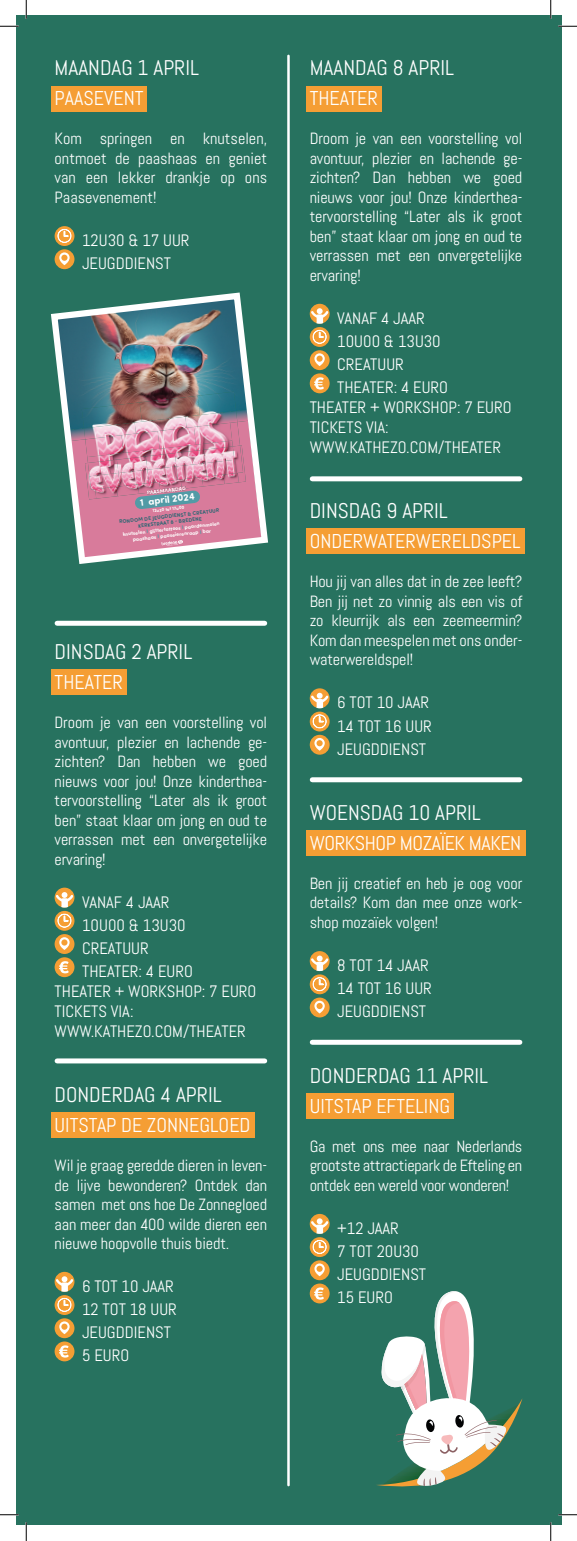
<style>
.page{position:relative;width:577px;height:1541px;background:#fff}
.page>*{position:absolute;margin:0;border:0;box-sizing:border-box;transform-origin:0 0}
.t1{font:21.25px "Abel";color:#fff}
.t2{font:20px "Abel";color:#fff}
.t3{font:20px "Abel";letter-spacing:-.02em;color:#fff}
.t4{font:16.5px/23.2px "Abel";color:#fff}
.t5{font:16.25px/19.5px "Abel";letter-spacing:-.01em;color:#fff;text-align:justify}
.t6{font:700 10px "Sofia Pro Soft";color:#fff}
.t7{font:700 5.25px/6.2px "Sofia Pro Soft";color:#fff;text-align:center}
.t8{font:700 5.25px/6.2px "Sofia Pro Soft";color:#306774;text-align:center}
.t9{font:700 4.62px "Sofia Pro Soft";color:#fff}
.s1{color:#529ba6}
</style>
<div class="page">
<div style="left:16px;top:16px;width:545px;height:1509px;background:#27725f"></div>
<div style="left:51px;top:86px;width:96px;height:25px;background:#f59e34"></div>
<div style="left:51px;top:670px;width:75px;height:25px;background:#f59e34"></div>
<div style="left:51px;top:1112px;width:203px;height:26px;background:#f59e34"></div>
<svg style="left:55px;top:226px;width:19px;height:20px"></svg>
<svg style="left:58px;top:229px;width:13px;height:14px"></svg>
<div style="left:55px;top:249px;width:19px;height:20px;background:#f59e34;border-radius:50%"></div>
<svg style="left:59px;top:252px;width:11px;height:13px"></svg>
<div style="left:61px;top:255px;width:7px;height:6px;background:#f59e34;border-radius:50%"></div>
<svg style="left:55px;top:887px;width:19px;height:20px"></svg>
<svg style="left:56px;top:892px;width:17px;height:15px"></svg>
<svg style="left:55px;top:911px;width:19px;height:20px"></svg>
<svg style="left:58px;top:914px;width:13px;height:13px"></svg>
<div style="left:55px;top:934px;width:19px;height:20px;background:#f59e34;border-radius:50%"></div>
<svg style="left:59px;top:937px;width:11px;height:13px"></svg>
<div style="left:61px;top:939px;width:7px;height:6px;background:#f59e34;border-radius:50%"></div>
<div style="left:55px;top:957px;width:19px;height:20px;background:#f59e34;border-radius:50%"></div>
<svg style="left:59px;top:961px;width:10px;height:12px"></svg>
<svg style="left:55px;top:1272px;width:19px;height:19px"></svg>
<svg style="left:56px;top:1276px;width:17px;height:16px"></svg>
<svg style="left:55px;top:1295px;width:19px;height:20px"></svg>
<svg style="left:58px;top:1298px;width:13px;height:13px"></svg>
<div style="left:55px;top:1318px;width:19px;height:20px;background:#f59e34;border-radius:50%"></div>
<svg style="left:59px;top:1321px;width:11px;height:13px"></svg>
<svg style="left:61px;top:1323px;width:7px;height:7px"></svg>
<div style="left:55px;top:1341px;width:19px;height:20px;background:#f59e34;border-radius:50%"></div>
<svg style="left:59px;top:1345px;width:10px;height:12px"></svg>
<div style="left:306px;top:86px;width:76px;height:25px;background:#f59e34"></div>
<div style="left:306px;top:528px;width:218px;height:26px;background:#f59e34"></div>
<div style="left:306px;top:830px;width:219px;height:26px;background:#f59e34"></div>
<div style="left:306px;top:1093px;width:148px;height:25px;background:#f59e34"></div>
<svg style="left:310px;top:304px;width:20px;height:20px"></svg>
<svg style="left:311px;top:308px;width:17px;height:16px"></svg>
<svg style="left:310px;top:327px;width:20px;height:20px"></svg>
<svg style="left:313px;top:330px;width:13px;height:14px"></svg>
<div style="left:310px;top:350px;width:20px;height:20px;background:#f59e34;border-radius:50%"></div>
<svg style="left:314px;top:353px;width:11px;height:13px"></svg>
<div style="left:316px;top:356px;width:7px;height:6px;background:#f59e34;border-radius:50%"></div>
<div style="left:310px;top:373px;width:20px;height:20px;background:#f59e34;border-radius:50%"></div>
<svg style="left:314px;top:377px;width:10px;height:12px"></svg>
<svg style="left:310px;top:688px;width:20px;height:20px"></svg>
<svg style="left:311px;top:693px;width:17px;height:15px"></svg>
<svg style="left:310px;top:711px;width:20px;height:20px"></svg>
<svg style="left:313px;top:714px;width:13px;height:14px"></svg>
<div style="left:310px;top:735px;width:20px;height:20px;background:#f59e34;border-radius:50%"></div>
<svg style="left:314px;top:738px;width:11px;height:13px"></svg>
<div style="left:316px;top:740px;width:7px;height:6px;background:#f59e34;border-radius:50%"></div>
<svg style="left:310px;top:951px;width:20px;height:20px"></svg>
<svg style="left:311px;top:955px;width:17px;height:16px"></svg>
<svg style="left:310px;top:974px;width:20px;height:20px"></svg>
<svg style="left:313px;top:977px;width:13px;height:14px"></svg>
<div style="left:310px;top:997px;width:20px;height:20px;background:#f59e34;border-radius:50%"></div>
<svg style="left:314px;top:1000px;width:11px;height:13px"></svg>
<div style="left:316px;top:1003px;width:7px;height:6px;background:#f59e34;border-radius:50%"></div>
<svg style="left:310px;top:1214px;width:20px;height:20px"></svg>
<svg style="left:311px;top:1218px;width:17px;height:16px"></svg>
<svg style="left:310px;top:1237px;width:20px;height:20px"></svg>
<svg style="left:313px;top:1240px;width:13px;height:13px"></svg>
<div style="left:310px;top:1260px;width:20px;height:20px;background:#f59e34;border-radius:50%"></div>
<svg style="left:314px;top:1263px;width:11px;height:13px"></svg>
<div style="left:316px;top:1265px;width:7px;height:7px;background:#f59e34;border-radius:50%"></div>
<div style="left:310px;top:1283px;width:20px;height:20px;background:#f59e34;border-radius:50%"></div>
<svg style="left:314px;top:1287px;width:10px;height:12px"></svg>
<div style="left:57px;top:621px;width:208px;height:5px;background:#fff"></div>
<hr style="left:287px;top:56px;width:3px;height:1429px;background:#fff">
<svg style="left:376px;top:1291px;width:146px;height:196px"></svg>
<img style="left:50px;top:292px;width:218px;height:272px">
<div style="left:57px;top:1058px;width:208px;height:5px;background:#fff"></div>
<div style="left:312px;top:476px;width:208px;height:5px;background:#fff"></div>
<div style="left:312px;top:777px;width:208px;height:5px;background:#fff"></div>
<div style="left:312px;top:1040px;width:208px;height:5px;background:#fff"></div>
<svg style="left:0;top:25px;width:19px;height:2px"></svg>
<svg style="left:558px;top:25px;width:19px;height:2px"></svg>
<svg style="left:0;top:1514px;width:19px;height:1px"></svg>
<svg style="left:558px;top:1514px;width:19px;height:1px"></svg>
<svg style="left:25px;top:0;width:2px;height:19px"></svg>
<svg style="left:25px;top:1522px;width:2px;height:19px"></svg>
<svg style="left:550px;top:0;width:1px;height:19px"></svg>
<svg style="left:550px;top:1522px;width:1px;height:19px"></svg>
<h1 class="t1" style="left:55px;top:55px;width:146px">MAANDAG 1 APRIL</h1>
<p class="t2" style="left:55px;top:86px;width:90px">PAASEVENT</p>
<p class="t5" style="left:55px;top:129px;width:214px">Kom springen en knutselen, ontmoet de paashaas en geniet van een lekker drankje op ons Paasevenement!</p>
<p class="t4" style="left:82px;top:229px;width:109px">12U30 &amp; 17 UUR<br>JEUGDDIENST</p>
<p class="t7" style="left:146px;top:489px;width:41px;rotate:-7deg">PAASMAANDAG</p>
<p class="t6" style="left:139px;top:495px;width:56px;rotate:-7deg">1 april 2024</p>
<p class="t8" style="left:119px;top:519px;width:102px;rotate:-7deg">RONDOM DE JEUGDDIENST &amp; CREATUUR<br>KERKSTRAAT 8 - BREDENE</p>
<p class="t9" style="left:152px;top:507px;width:33px;rotate:-6deg">12u30 tot 17u00</p>
<p class="t7" style="left:122px;top:530px;width:99px;rotate:-6deg">knutselen <span class="s1">I</span> glittertattoos <span class="s1">I</span> paardenm olen paashaas <span class="s1">I</span> paaseierenraap <span class="s1">I</span> bar</p>
<h1 class="t1" style="left:55px;top:638px;width:139px">DINSDAG 2 APRIL</h1>
<p class="t2" style="left:55px;top:670px;width:70px">THEATER</p>
<p class="t5" style="left:55px;top:713px;width:214px">Droom je van een voorstelling vol avontuur, plezier en lachende ge&shy;zichten? Dan hebben we goed nieuws voor jou! Onze kinderthea&shy;tervoorstelling “Later als ik groot ben” staat klaar om jong en oud te verrassen met een onvergetelijke ervaring!</p>
<p class="t4" style="left:82px;top:890px;width:112px">VANAF 4 JAAR<br>10U00 &amp; 13U30<br>CREATUUR<br>THEATER: 4 EURO</p>
<p class="t4" style="left:55px;top:981px;width:203px;line-height:19.9px">THEATER + WORKSHOP: 7 EURO<br>TICKETS VIA:<br>WWW.KATHEZO.COM/THEATER</p>
<h1 class="t1" style="left:55px;top:1081px;width:169px">DONDERDAG 4 APRIL</h1>
<p class="t2" style="left:55px;top:1112px;width:197px">UITSTAP DE ZONNEGLOED</p>
<p class="t5" style="left:55px;top:1155px;width:214px">Wil je graag geredde dieren in leven&shy;de lijve bewonderen? Ontdek dan samen met ons hoe De Zonnegloed aan meer dan 400 wilde dieren een nieuwe hoopvolle thuis biedt.</p>
<p class="t4" style="left:82px;top:1274px;width:96px">6 TOT 10 JAAR<br>12 TOT 18 UUR<br>JEUGDDIENST<br>5 EURO</p>
<h1 class="t1" style="left:310px;top:55px;width:146px">MAANDAG 8 APRIL</h1>
<p class="t2" style="left:310px;top:86px;width:70px">THEATER</p>
<p class="t5" style="left:310px;top:129px;width:214px">Droom je van een voorstelling vol avontuur, plezier en lachende ge&shy;zichten? Dan hebben we goed nieuws voor jou! Onze kinderthea&shy;tervoorstelling “Later als ik groot ben” staat klaar om jong en oud te verrassen met een onvergetelijke ervaring!</p>
<p class="t4" style="left:337px;top:306px;width:112px">VANAF 4 JAAR<br>10U00 &amp; 13U30<br>CREATUUR<br>THEATER: 4 EURO</p>
<p class="t4" style="left:310px;top:398px;width:203px;line-height:19.9px">THEATER + WORKSHOP: 7 EURO<br>TICKETS VIA:<br>WWW.KATHEZO.COM/THEATER</p>
<h1 class="t1" style="left:310px;top:497px;width:140px">DINSDAG 9 APRIL</h1>
<p class="t2" style="left:310px;top:528px;width:212px">ONDERWATERWERELDSPEL</p>
<p class="t5" style="left:310px;top:572px;width:214px">Hou jij van alles dat in de zee leeft?<br>Ben jij net zo vinnig als een vis of zo kleurrijk als een zeemeermin?<br>Kom dan meespelen met ons onder&shy;waterwereldspel!</p>
<p class="t4" style="left:337px;top:691px;width:96px">6 TOT 10 JAAR<br>14 TOT 16 UUR<br>JEUGDDIENST</p>
<h1 class="t1" style="left:310px;top:799px;width:173px">WOENSDAG 10 APRIL</h1>
<p class="t3" style="left:310px;top:830px;width:213px">WORKSHOP MOZAÏEK MAKEN</p>
<p class="t5" style="left:310px;top:873px;width:214px">Ben jij creatief en heb je oog voor details? Kom dan mee onze work&shy;shop mozaïek volgen!</p>
<p class="t4" style="left:337px;top:954px;width:96px">8 TOT 14 JAAR<br>14 TOT 16 UUR<br>JEUGDDIENST</p>
<h1 class="t1" style="left:310px;top:1062px;width:180px">DONDERDAG 11 APRIL</h1>
<p class="t2" style="left:310px;top:1093px;width:142px">UITSTAP EFTELING</p>
<p class="t5" style="left:310px;top:1136px;width:214px">Ga met ons mee naar Nederlands grootste attractiepark de Efteling en ontdek een wereld voor wonderen!</p>
<p class="t4" style="left:337px;top:1216px;width:90px">+12 JAAR<br>7 TOT 20U30<br>JEUGDDIENST<br>15 EURO</p>
</div>
